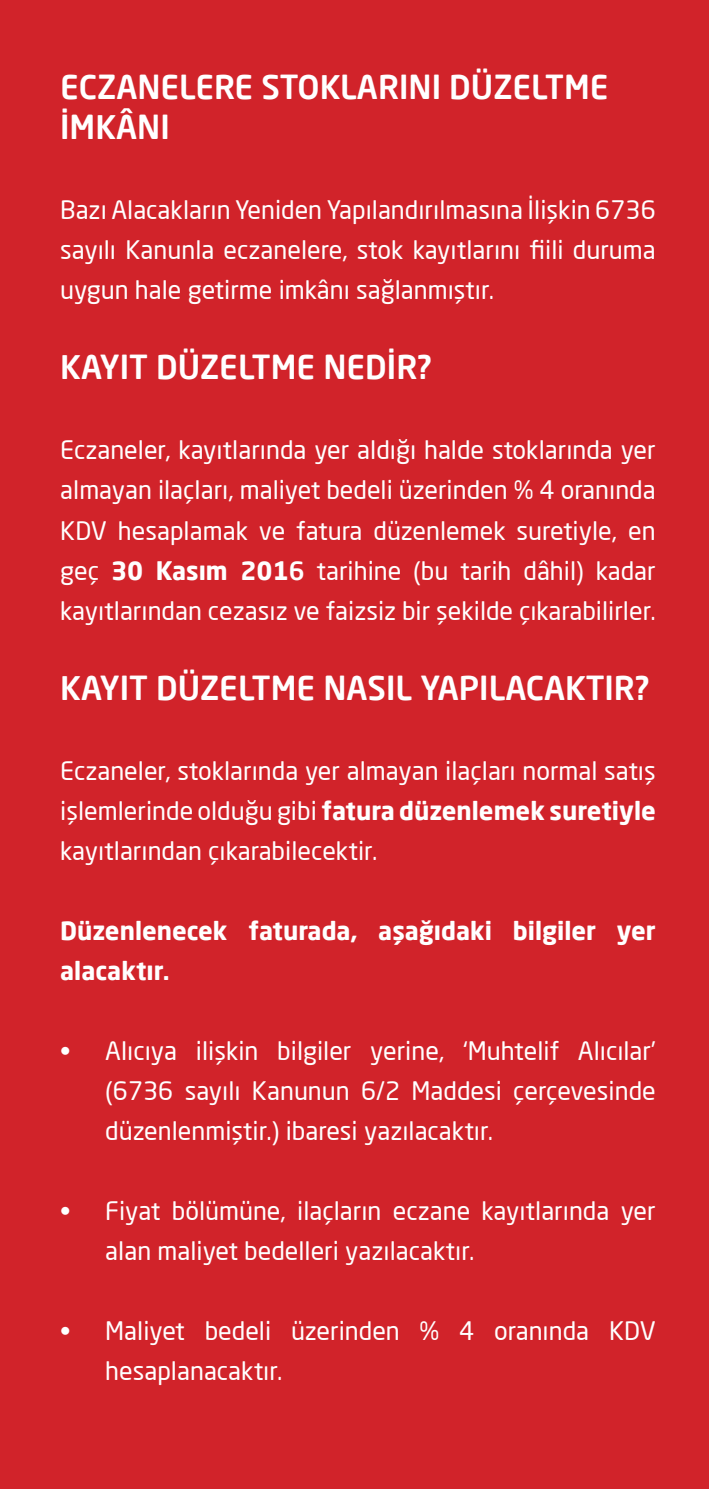
<style>
.page{position:relative;width:709px;height:1489px;background:#fff}
.page>*{position:absolute;margin:0;border:0;box-sizing:border-box;transform-origin:0 0}
.t1{font:500 32.5px/40px "Neo Sans Pro";color:#fff}
.t2{font:25px/40px "Neo Sans Pro";color:#fff;text-align:justify}
.t3{font:700 25px/40px "Neo Sans Pro";color:#fff}
.s1{font-weight:700}
.s2{font-weight:500}
</style>
<div class="page">
<div style="left:0;top:0;width:709px;height:1488px;background:#d1232a"></div>
<h1 class="t1" style="left:60px;top:66px;width:549px">ECZANELERE STOKLARINI DÜZELTME<br>İMKÂNI</h1>
<p class="t2" style="left:60px;top:190px;width:597px">Bazı Alacakların Yeniden Yapılandırılmasına İlişkin 6736 sayılı Kanunla eczanelere, stok kayıtlarını fiili duruma uygun hale getirme imkânı sağlanmıştır.</p>
<h1 class="t1" style="left:60px;top:346px;width:373px">KAYIT DÜZELTME NEDİR?</h1>
<p class="t2" style="left:60px;top:430px;width:597px">Eczaneler, kayıtlarında yer aldığı halde stoklarında yer almayan ilaçları, maliyet bedeli üzerinden % 4 oranında KDV hesaplamak ve fatura düzenlemek suretiyle, en geç <span class="s1">30 Kasım 201</span><span class="s2">6</span> tarihine (bu tarih dâhil) kadar kayıtlarından cezasız ve faizsiz bir şekilde çıkarabilirler.</p>
<h1 class="t1" style="left:60px;top:666px;width:590px">KAYIT DÜZELTME NASIL YAPILACAKTIR?</h1>
<p class="t2" style="left:60px;top:750px;width:597px">Eczaneler, stoklarında yer almayan ilaçları normal satış işlemlerinde olduğu gibi <span class="s1">fatura düzenlemek suretiyle </span>kayıtlarından çıkarabilecektir.</p>
<p class="t3" style="left:60px;top:909px;width:597px">Düzenlenecek faturada, aşağıdaki bilgiler yer alacaktır.</p>
<p class="t2" style="left:105px;top:1030px;width:552px;text-indent:-45px">• Alıcıya ilişkin bilgiler yerine, ‘Muhtelif Alıcılar’ (6736 sayılı Kanunun 6/2 Maddesi çerçevesinde düzenlenmiştir.) ibaresi yazılacaktır.</p>
<p class="t2" style="left:105px;top:1190px;width:552px;text-indent:-45px">• Fiyat bölümüne, ilaçların eczane kayıtlarında yer alan maliyet bedelleri yazılacaktır.</p>
<p class="t2" style="left:105px;top:1310px;width:552px;text-indent:-45px">• Maliyet bedeli üzerinden % 4 oranında KDV hesaplanacaktır.</p>
</div>
